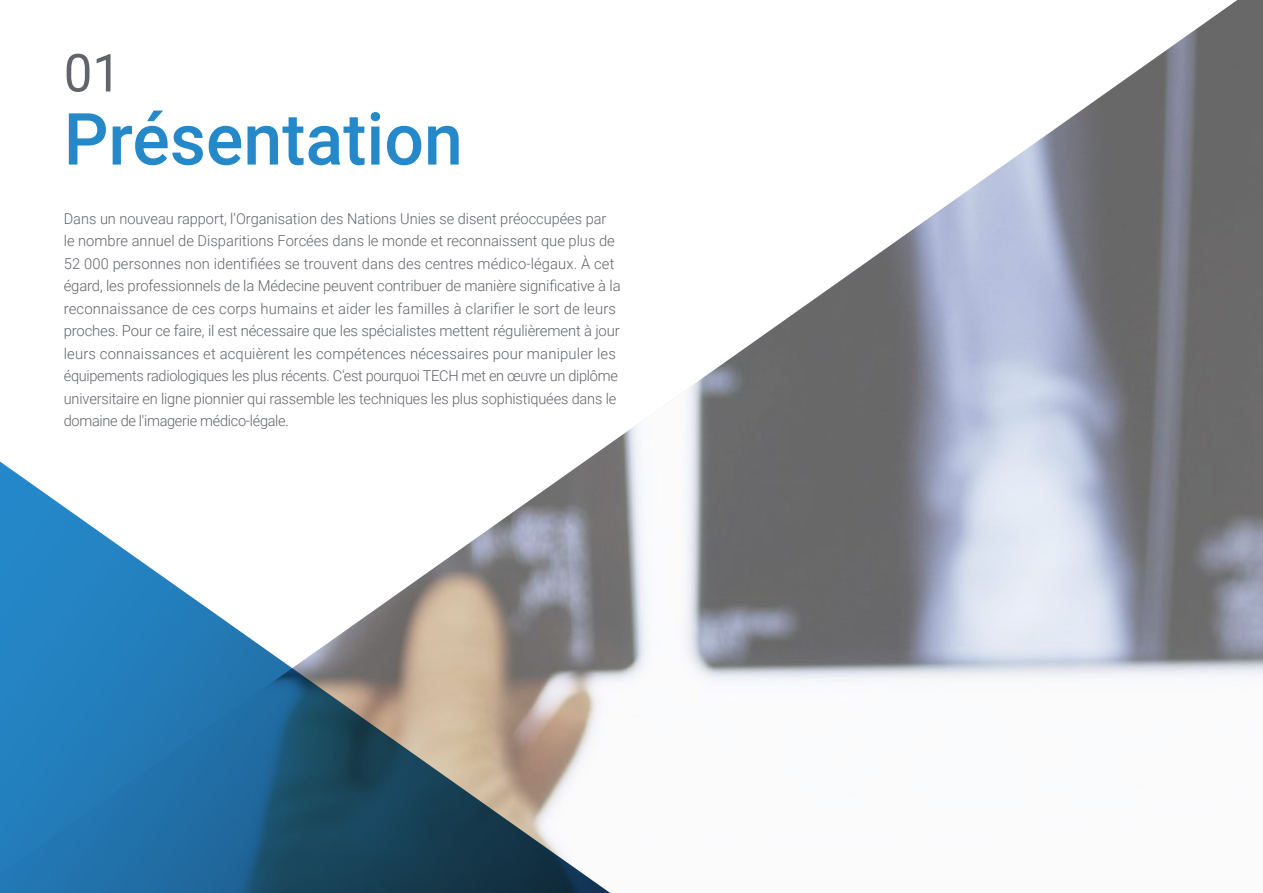
<style>
.page{position:relative;width:1263px;height:893px;background:#fff}
.page>*{position:absolute;margin:0;border:0;box-sizing:border-box;transform-origin:0 0}
.t1{font:500 72px "Roboto";color:#2488c9}
.t2{font:52.5px "Roboto";color:#61646a}
.t3{font:300 15px/22.5px "Roboto";letter-spacing:-.01em;color:#61646a}
</style>
<div class="page">
<img style="left:606px;top:0;width:657px;height:682px">
<svg style="left:0;top:446px;width:640px;height:447px"></svg>
<h2 class="t2" style="left:64px;top:36px;width:59px">01</h2>
<h1 class="t1" style="left:64px;top:89px;width:401px">Présentation</h1>
<p class="t3" style="left:64px;top:207px;width:558px">Dans un nouveau rapport, l'Organisation des Nations Unies se disent préoccupées par le nombre annuel de Disparitions Forcées dans le monde et reconnaissent que plus de 52 000 personnes non identifiées se trouvent dans des centres médico-légaux. À cet égard, les professionnels de la Médecine peuvent contribuer de manière significative à la reconnaissance de ces corps humains et aider les familles à clarifier le sort de leurs proches. Pour ce faire, il est nécessaire que les spécialistes mettent régulièrement à jour leurs connaissances et acquièrent les compétences nécessaires pour manipuler les équipements radiologiques les plus récents. C'est pourquoi TECH met en œuvre un diplôme universitaire en ligne pionnier qui rassemble les techniques les plus sophistiquées dans le domaine de l'imagerie médico-légale.</p>
</div>
